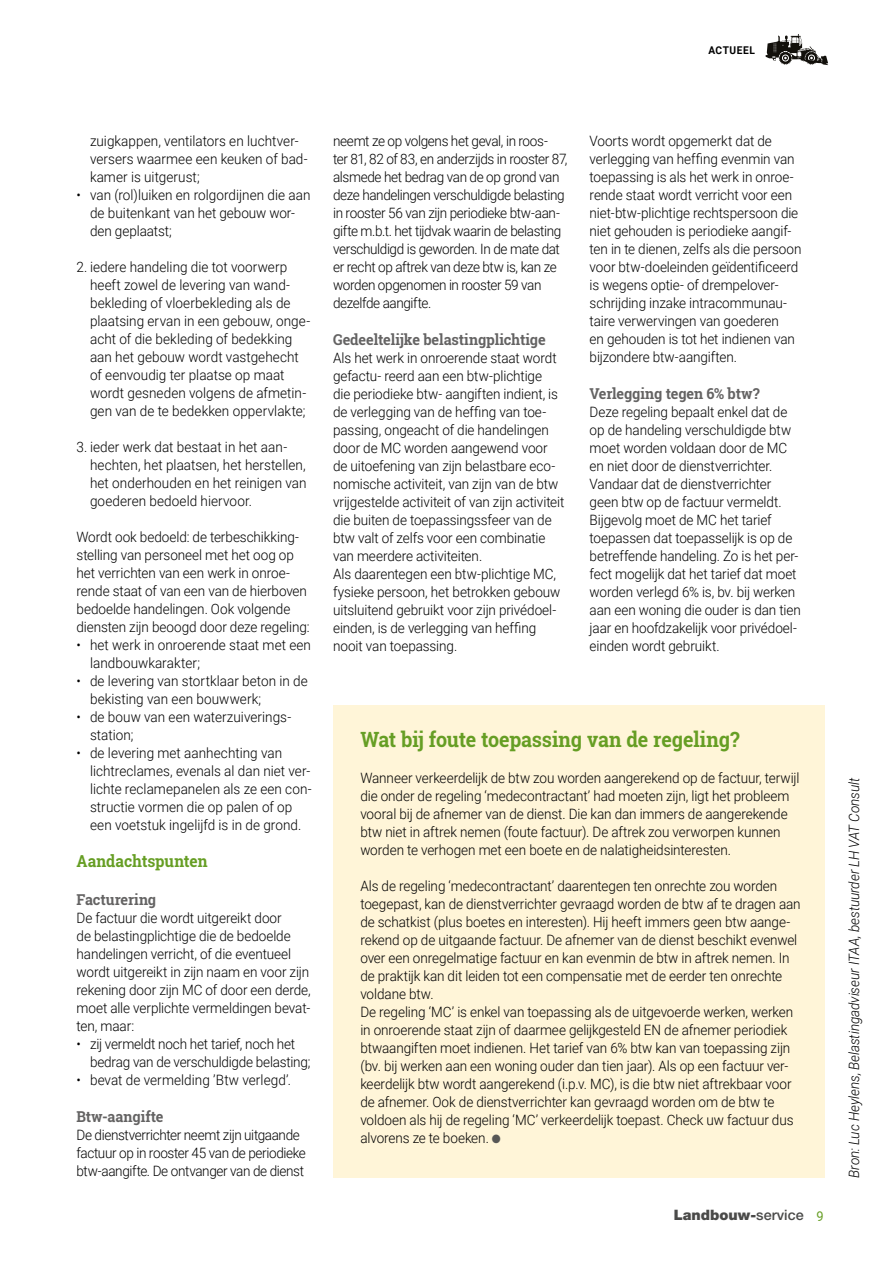
<style>
.page{position:relative;width:893px;height:1263px;background:#fff}
.page>*{position:absolute;margin:0;border:0;box-sizing:border-box;transform-origin:0 0}
.t1{font:700 21px "Roboto Slab";letter-spacing:-.01em;color:#669e24;scale:.94 1}
.t2{font:700 16.5px "Roboto Slab";letter-spacing:-.005em;color:#669e24;scale:.94 1}
.t3{font:700 15px "Roboto Slab";letter-spacing:-.005em;color:#646363;scale:.96 1}
.t4{font:900 14.4px "Helvetica Neue LT Std";color:#4a4a49}
.t5{font:300 14.25px/18px "Roboto";letter-spacing:-.005em;color:#000;scale:.95 1}
.t6{font:300 14.25px/18px "Roboto";letter-spacing:-.03em;color:#000;scale:.95 1}
.t7{font:300 14.25px/18px "Roboto";letter-spacing:-.025em;color:#000;scale:.95 1}
.t8{font:italic 300 14.25px "Roboto";letter-spacing:-.005em;color:#000;scale:.95 1}
.t9{font:13.5px "Roboto";color:#669e24;scale:.95 1}
.t10{font:700 10.65px "Roboto";letter-spacing:.055em;color:#000;scale:.95 1}
.s1{color:#575756}
.s2{font-weight:500}
</style>
<div class="page">
<svg style="left:766px;top:34px;width:62px;height:31px"></svg>
<div style="left:333px;top:706px;width:492px;height:472px;background:#fff5d8"></div>
<p class="t10" style="left:708px;top:43px;width:50px">ACTUEEL</p>
<p class="t5" style="left:90px;top:131px;width:231px">zuigkappen, ventilators en luchtver&shy;versers waarmee een keuken of bad&shy;kamer is uitgerust;</p>
<p class="t5" style="left:90px;top:185px;width:234px;text-indent:-13px">• van (rol)luiken en rolgordijnen die aan de buitenkant van het gebouw wor&shy;den geplaatst;</p>
<p class="t5" style="left:90px;top:257px;width:233px;text-indent:-13px">2. iedere handeling die tot voorwerp heeft zowel de levering van wand&shy;bekleding of vloerbekleding als de plaatsing ervan in een gebouw, onge&shy;acht of die bekleding of bedekking aan het gebouw wordt vastgehecht of eenvoudig ter plaatse op maat wordt gesneden volgens de afmetin&shy;gen van de te bedekken oppervlakte;</p>
<p class="t5" style="left:90px;top:437px;width:229px;text-indent:-13px">3. ieder werk dat bestaat in het aan&shy;hechten, het plaatsen, het herstellen, het onderhouden en het reinigen van goederen bedoeld hiervoor.</p>
<p class="t5" style="left:77px;top:527px;width:247px">Wordt ook bedoeld: de terbeschikking&shy;stelling van personeel met het oog op het verrichten van een werk in onroe&shy;rende staat of van een van de hierboven bedoelde handelingen. Ook volgende diensten zijn beoogd door deze regeling:</p>
<p class="t5" style="left:90px;top:635px;width:234px;text-indent:-13px">• het werk in onroerende staat met een landbouwkarakter;</p>
<p class="t5" style="left:90px;top:671px;width:231px;text-indent:-13px">• de levering van stortklaar beton in de bekisting van een bouwwerk;</p>
<p class="t5" style="left:90px;top:707px;width:213px;text-indent:-13px">• de bouw van een waterzuiverings&shy;station;</p>
<p class="t5" style="left:90px;top:743px;width:235px;text-indent:-13px">• de levering met aanhechting van lichtreclames, evenals al dan niet ver&shy;lichte reclamepanelen als ze een con&shy;structie vormen die op palen of op een voetstuk ingelijfd is in de grond.</p>
<p class="t2" style="left:77px;top:850px;width:141px">Aandachtspunten</p>
<p class="t3" style="left:77px;top:889px;width:84px">Facturering</p>
<p class="t5" style="left:77px;top:908px;width:248px">De factuur die wordt uitgereikt door<br>de belastingplichtige die de bedoelde handelingen verricht, of die eventueel wordt uitgereikt in zijn naam en voor zijn rekening door zijn MC of door een derde, moet alle verplichte vermeldingen bevat&shy;ten, maar:</p>
<p class="t5" style="left:90px;top:1034px;width:233px;text-indent:-13px">• zij vermeldt noch het tarief, noch het bedrag van de verschuldigde belasting;</p>
<p class="t5" style="left:77px;top:1070px;width:227px">• bevat de vermelding ’Btw verlegd’.</p>
<p class="t3" style="left:77px;top:1106px;width:92px">Btw-aangifte</p>
<p class="t7" style="left:77px;top:1126px;width:243px">De dienstverrichter neemt zijn uitgaande factuur op in rooster 45 van de periodieke btw-aangifte. De ontvanger van de dienst</p>
<p class="t6" style="left:333px;top:131px;width:248px">neemt ze op volgens het geval, in roos-<br>ter 81, 82 of 83, en anderzijds in rooster 87, alsmede het bedrag van de op grond van deze handelingen verschuldigde belasting in rooster 56 van zijn periodieke btw-aan&shy;gifte m.b.t. het tijdvak waarin de belasting verschuldigd is geworden. In de mate dat er recht op aftrek van deze btw is, kan ze worden opgenomen in rooster 59 van dezelfde aangifte.</p>
<p class="t3" style="left:333px;top:329px;width:223px">Gedeeltelijke belastingplichtige</p>
<p class="t5" style="left:333px;top:349px;width:245px">Als het werk in onroerende staat wordt gefactu- reerd aan een btw-plichtige<br>die periodieke btw- aangiften indient, is de verlegging van de heffing van toe&shy;passing, ongeacht of die handelingen door de MC worden aangewend voor de uitoefening van zijn belastbare eco&shy;nomische activiteit, van zijn van de btw vrijgestelde activiteit of van zijn activiteit die buiten de toepassingssfeer van de btw valt of zelfs voor een combinatie van meerdere activiteiten.<br>Als daarentegen een btw-plichtige MC, fysieke persoon, het betrokken gebouw uitsluitend gebruikt voor zijn privédoel&shy;einden, is de verlegging van heffing nooit van toepassing.</p>
<p class="t5" style="left:590px;top:131px;width:225px">Voorts wordt opgemerkt dat de verlegging van heffing evenmin van toepassing is als het werk in onroe&shy;rende staat wordt verricht voor een niet-btw-plichtige rechtspersoon die niet gehouden is periodieke aangif&shy;ten in te dienen, zelfs als die persoon voor btw-doeleinden geïdentificeerd is wegens optie- of drempelover&shy;schrijding inzake intracommunau&shy;taire verwervingen van goederen<br>en gehouden is tot het indienen van bijzondere btw-aangiften.</p>
<p class="t3" style="left:590px;top:383px;width:179px">Verlegging tegen 6% btw?</p>
<p class="t5" style="left:590px;top:403px;width:224px">Deze regeling bepaalt enkel dat de op de handeling verschuldigde btw moet worden voldaan door de MC en niet door de dienstverrichter.<br>Vandaar dat de dienstverrichter geen btw op de factuur vermeldt.<br>Bijgevolg moet de MC het tarief toepassen dat toepasselijk is op de betreffende handeling. Zo is het per&shy;fect mogelijk dat het tarief dat moet worden verlegd 6% is, bv. bij werken aan een woning die ouder is dan tien jaar en hoofdzakelijk voor privédoel&shy;einden wordt gebruikt.</p>
<h1 class="t1" style="left:360px;top:725px;width:405px">Wat bij foute toepassing van de regeling?</h1>
<p class="t5" style="left:360px;top:768px;width:464px">Wanneer verkeerdelijk de btw zou worden aangerekend op de factuur, terwijl die onder de regeling ‘medecontractant’ had moeten zijn, ligt het probleem vooral bij de afnemer van de dienst. Die kan dan immers de aangerekende btw niet in aftrek nemen (foute factuur). De aftrek zou verworpen kunnen worden te verhogen met een boete en de nalatigheidsinteresten.</p>
<p class="t5" style="left:360px;top:876px;width:465px">Als de regeling ‘medecontractant’ daarentegen ten onrechte zou worden toegepast, kan de dienstverrichter gevraagd worden de btw af te dragen aan de schatkist (plus boetes en interesten). Hij heeft immers geen btw aange&shy;rekend op de uitgaande factuur. De afnemer van de dienst beschikt evenwel over een onregelmatige factuur en kan evenmin de btw in aftrek nemen. In de praktijk kan dit leiden tot een compensatie met de eerder ten onrechte voldane btw.<br>De regeling ‘MC’ is enkel van toepassing als de uitgevoerde werken, werken in onroerende staat zijn of daarmee gelijkgesteld EN de afnemer periodiek btwaangiften moet indienen. Het tarief van 6% btw kan van toepassing zijn (bv. bij werken aan een woning ouder dan tien jaar). Als op een factuur ver&shy;keerdelijk btw wordt aangerekend (i.p.v. MC), is die btw niet aftrekbaar voor de afnemer. Ook de dienstverrichter kan gevraagd worden om de btw te voldoen als hij de regeling ‘MC’ verkeerdelijk toepast. Check uw factuur dus alvorens ze te boeken. <span class="s1">●</span></p>
<p class="t4" style="left:674px;top:1206px;width:131px">Landbouw-<span class="s2">service</span></p>
<p class="t9" style="left:816px;top:1206px;width:9px">9</p>
<p class="t8" style="left:844px;top:1178px;width:423px;rotate:-90deg">Bron: Luc Heylens, Belastingadviseur ITAA, bestuurder LH VAT Consult</p>
</div>
